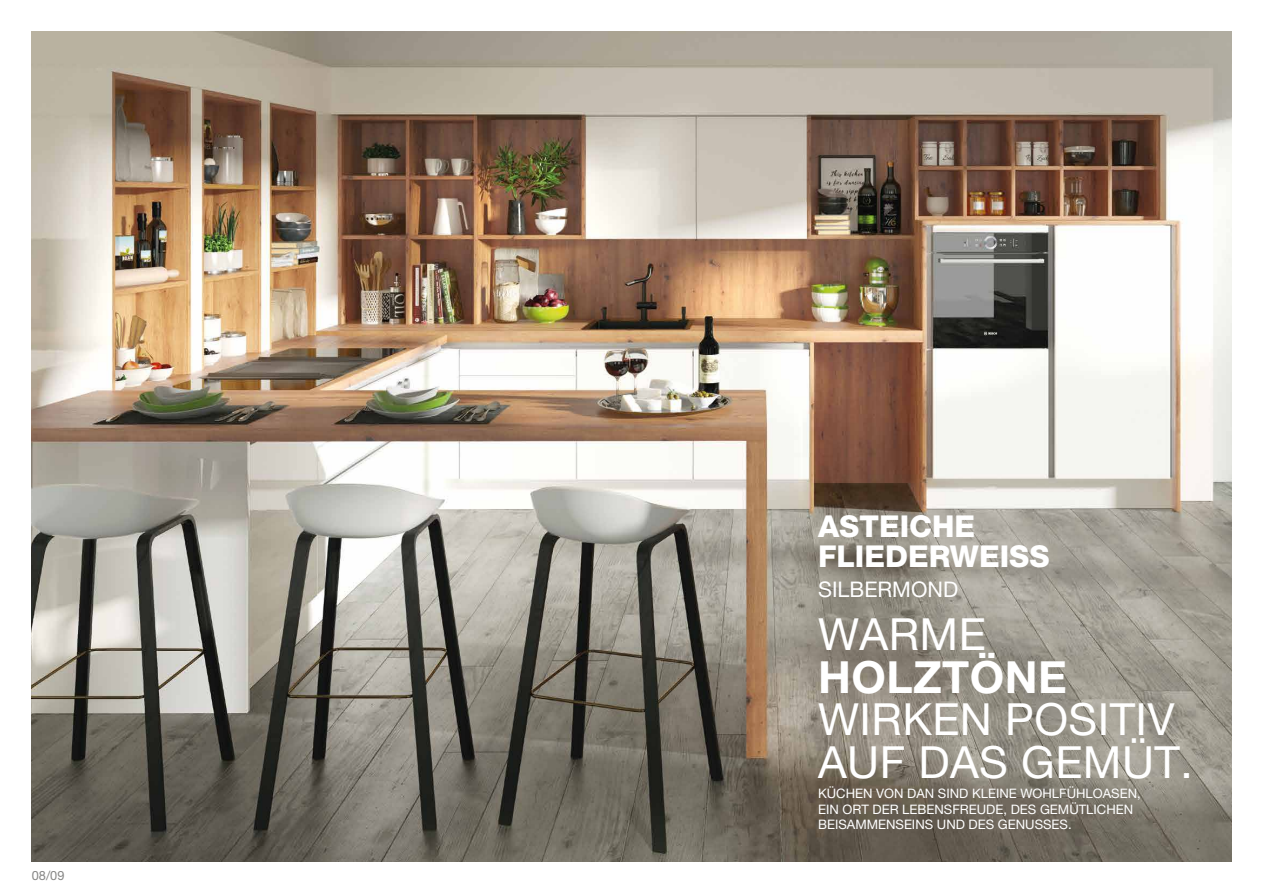
<style>
.page{position:relative;width:1263px;height:893px;background:#fff}
.page>*{position:absolute;margin:0;border:0;box-sizing:border-box;transform-origin:0 0}
.t1{font:44.33px/42.6px "Helvetica Neue LT Pro";letter-spacing:.01em;color:#fff}
.t2{font:700 44.33px "Helvetica Neue LT Pro";letter-spacing:.01em;color:#fff}
.t3{font:800 30.15px/30px "Helvetica Neue LT Pro";color:#fff}
.t4{font:21.52px "Helvetica Neue LT Pro";color:#fff}
.t5{font:13.05px/15.7px "Helvetica Neue LT Pro";color:#fff}
.t6{font:12.75px "Helvetica Neue LT Pro";color:#878786}
</style>
<div class="page">
<img style="left:32px;top:32px;width:1199px;height:829px">
<p class="t6" style="left:32px;top:869px;width:34px">08/09</p>
<h2 class="t3" style="left:818px;top:512px;width:233px">ASTEICHE<br>FLIEDERWEISS</h2>
<h3 class="t4" style="left:818px;top:578px;width:142px">SILBERMOND</h3>
<h1 class="t1" style="left:818px;top:614px;width:169px">WARME</h1>
<h1 class="t2" style="left:818px;top:653px;width:250px">HOLZTÖNE</h1>
<h1 class="t1" style="left:818px;top:699px;width:376px">WIRKEN POSITIV<br>AUF DAS GEMÜT.</h1>
<p class="t5" style="left:818px;top:785px;width:324px">KÜCHEN VON DAN SIND KLEINE WOHLFÜHLOASEN,<br>EIN ORT DER LEBENSFREUDE, DES GEMÜTLICHEN<br>BEISAMMENSEINS UND DES GENUSSES.</p>
</div>
